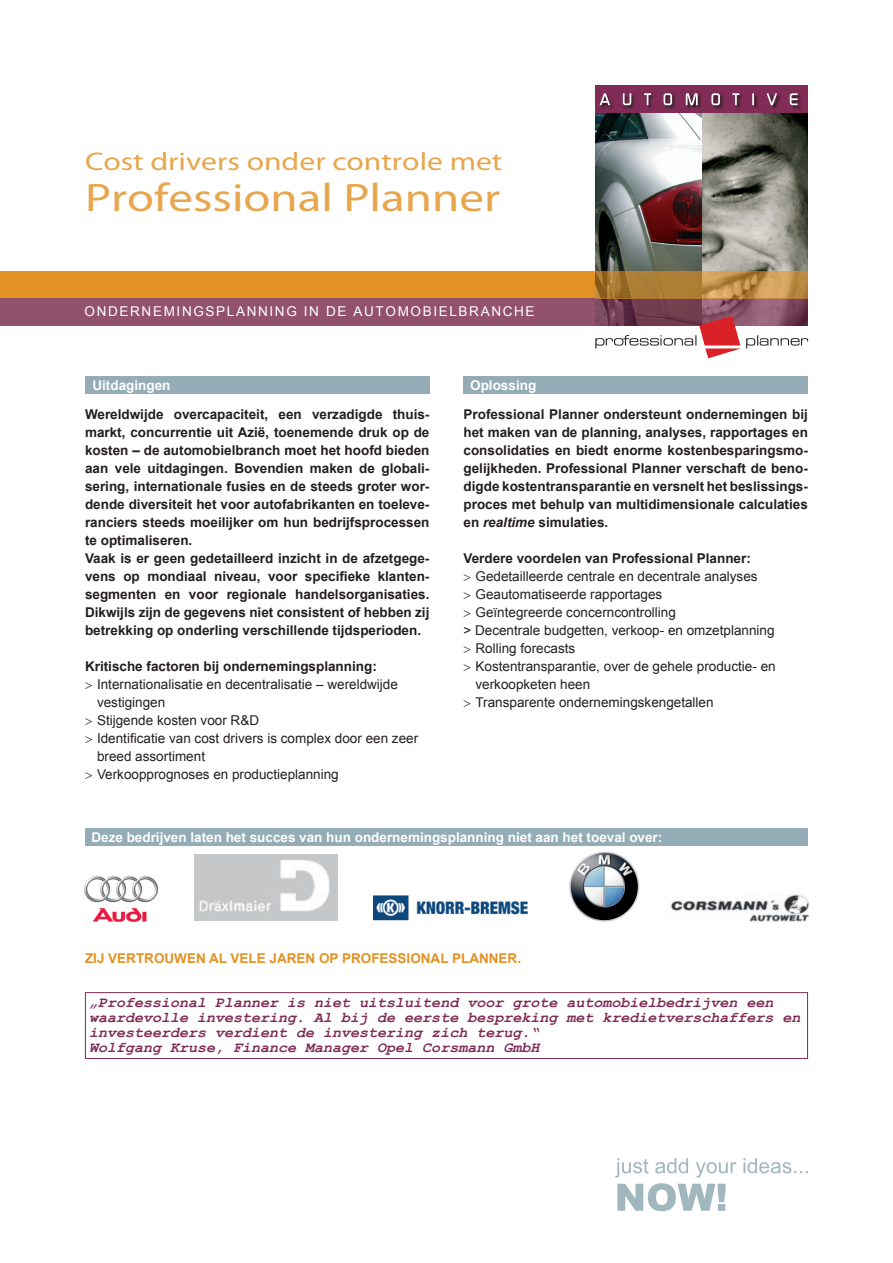
<style>
.page{position:relative;width:893px;height:1263px;background:#fff}
.page>*{position:absolute;margin:0;border:0;box-sizing:border-box;transform-origin:0 0}
.t1{font:39.75px "Myriad Pro";color:#e29224;scale:1.23 1}
.t2{font:25.65px "Myriad Pro";color:#e29224;scale:1.23 1}
.t3{font:italic 700 15px/15px "Courier New";color:#802c56}
.t4{font:700 13.5px/18px "Arial";color:#231f20}
.t5{font:13.5px/18px "Arial";color:#231f20}
.t6{font:700 13.5px "Arial";color:#fff}
.t7{font:700 13.5px "Arial";color:#e29224}
.t8{font:13.5px "Arial";letter-spacing:.12em;color:#fff}
.s1{font-style:italic}
</style>
<div class="page">
<img style="left:84px;top:876px;width:75px;height:46px">
<div style="left:0;top:271px;width:680px;height:27px;background:#e29224"></div>
<div style="left:0;top:298px;width:680px;height:27px;background:#93526b"></div>
<img style="left:595px;top:113px;width:213px;height:158px">
<svg style="left:595px;top:298px;width:213px;height:18px;background:#7f4b5b"></svg>
<svg style="left:595px;top:271px;width:213px;height:27px;background:#b5863f"></svg>
<div style="left:595px;top:85px;width:213px;height:28px;background:#802c56"></div>
<div style="left:463px;top:377px;width:345px;height:17px;background:#93acb5"></div>
<div style="left:85px;top:377px;width:344px;height:17px;background:#93acb5"></div>
<div style="left:85px;top:828px;width:723px;height:18px;background:#93acb5"></div>
<img style="left:373px;top:895px;width:155px;height:26px">
<svg style="left:595px;top:316px;width:213px;height:42px"></svg>
<svg style="left:617px;top:1183px;width:109px;height:28px"></svg>
<svg style="left:615px;top:1158px;width:193px;height:19px"></svg>
<img style="left:569px;top:851px;width:71px;height:71px">
<img style="left:670px;top:894px;width:139px;height:28px">
<img style="left:195px;top:855px;width:142px;height:65px">
<svg style="left:599px;top:93px;width:203px;height:16px"></svg>
<svg style="left:600px;top:93px;width:197px;height:12px"></svg>
<div style="left:85px;top:992px;width:723px;height:67px;border:1px solid #802c56"></div>
<h2 class="t2" style="left:85px;top:146px;width:341px">Cost drivers onder controle met</h2>
<h1 class="t1" style="left:85px;top:173px;width:339px">Professional Planner</h1>
<p class="t8" style="left:85px;top:302px;width:451px">ondernemi ngsplanni ng i n de Automobi elbranche</p>
<p class="t6" style="left:92px;top:376px;width:80px">Uitdagingen</p>
<p class="t6" style="left:470px;top:377px;width:68px">Oplossing</p>
<p class="t4" style="left:85px;top:406px;width:347px">Wereldwijde overcapaciteit, een verzadigde thuis&shy;markt, concurrentie uit Azië, toenemende druk op de kosten – de automobielbranch moet het hoofd bieden aan vele uitdagingen. Bovendien maken de globali&shy;sering, internationale fusies en de steeds groter wor&shy;dende diversiteit het voor autofabrikanten en toeleve&shy;ranciers steeds moeilijker om hun bedrijfsprocessen te optimaliseren.<br>Vaak is er geen gedetailleerd inzicht in de afzetgege&shy;vens op mondiaal niveau, voor specifieke klanten&shy;segmenten en voor regionale handelsorganisaties.<br>Dikwijls zijn de gegevens niet consistent of hebben zij betrekking op onderling verschillende tijdsperioden.</p>
<p class="t4" style="left:85px;top:658px;width:293px">Kritische factoren bij ondernemingsplanning:</p>
<p class="t5" style="left:97px;top:676px;width:323px">Internationalisatie en decentralisatie – wereldwijde vestigingen<br>Stijgende kosten voor R&amp;D<br>Identificatie van cost drivers is complex door een zeer breed assortiment<br>Verkoopprognoses en productieplanning</p>
<p class="t4" style="left:463px;top:406px;width:347px;text-align:justify">Professional Planner ondersteunt ondernemingen bij het maken van de planning, analyses, rapportages en consolidaties en biedt enorme kostenbesparingsmo&shy;gelijkheden. Professional Planner verschaft de beno&shy;digde kostentransparantie en versnelt het beslissings&shy;proces met behulp van multidimensionale calculaties en <span class="s1">realtime</span> simulaties.</p>
<p class="t4" style="left:463px;top:550px;width:289px">Verdere voordelen van Professional Planner:</p>
<p class="t5" style="left:475px;top:568px;width:284px">Gedetailleerde centrale en decentrale analyses</p>
<p class="t5" style="left:475px;top:586px;width:188px">Geautomatiseerde rapportages</p>
<p class="t5" style="left:475px;top:604px;width:202px">Geïntegreerde concerncontrolling</p>
<p class="t5" style="left:463px;top:622px;width:313px">&gt; Decentrale budgetten, verkoop- en omzetplanning</p>
<p class="t5" style="left:475px;top:640px;width:101px">Rolling forecasts</p>
<p class="t5" style="left:475px;top:658px;width:302px">Kostentransparantie, over de gehele productie- en</p>
<p class="t5" style="left:475px;top:676px;width:116px">verkoopketen heen</p>
<p class="t5" style="left:475px;top:694px;width:240px">Transparente ondernemingskengetallen</p>
<p class="t6" style="left:91px;top:828px;width:572px">Deze bedrijven laten het succes van hun ondernemingsplanning niet aan het toeval over:</p>
<p class="t7" style="left:85px;top:950px;width:438px">zij vertrouwen al vele jaren op Professional Planner.</p>
<p class="t3" style="left:89px;top:994px;width:712px">„Professional Planner is niet uitsluitend voor grote automobielbedrijven een waardevolle investering. Al bij de eerste bespreking met kredietverschaffers en investeerders verdient de investering zich terug.“<br>Wolfgang Kruse, Finance Manager Opel Corsmann GmbH</p>
</div>
